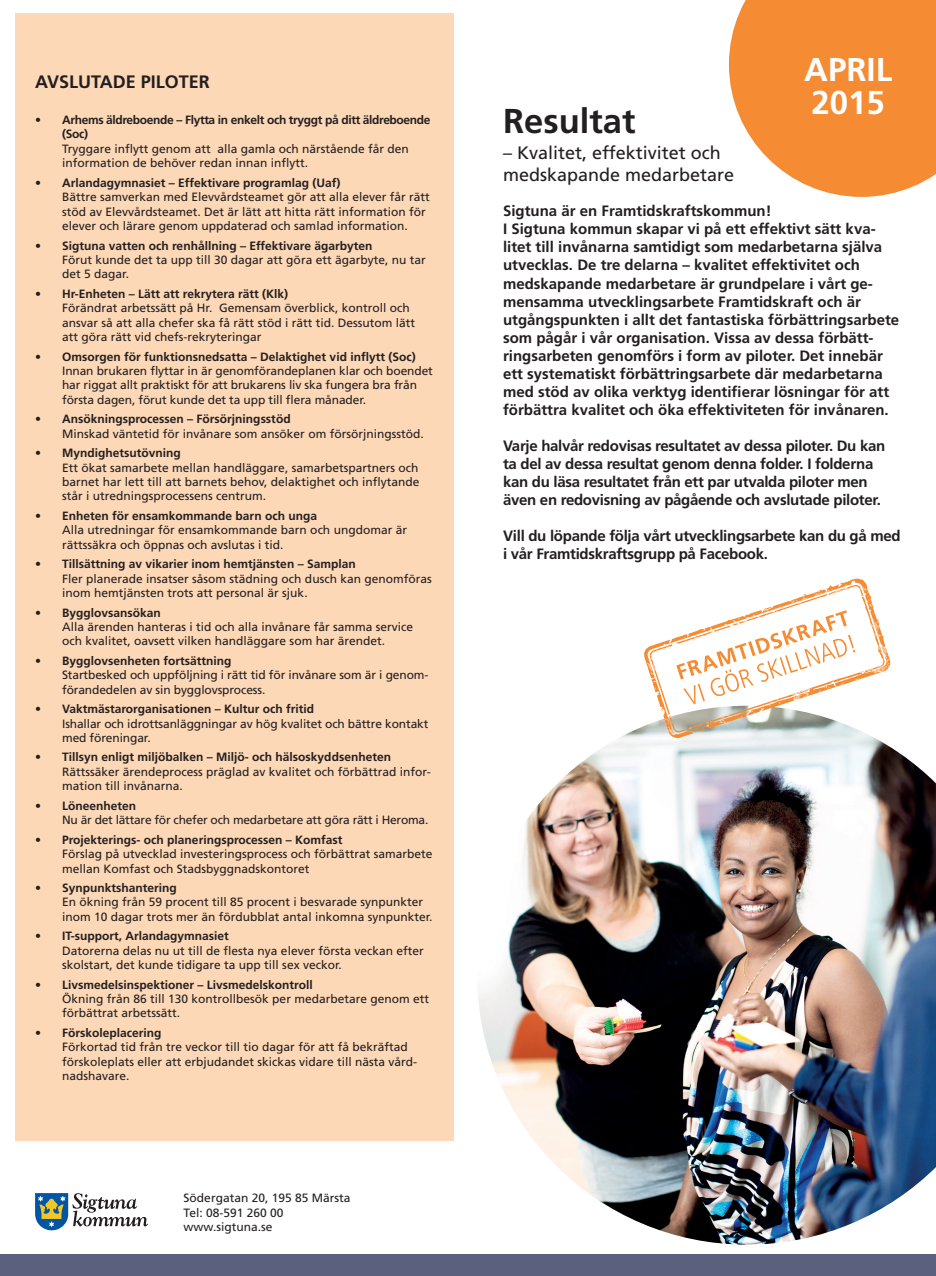
<style>
.page{position:relative;width:936px;height:1276px;background:#fff}
.page>*{position:absolute;margin:0;border:0;box-sizing:border-box;transform-origin:0 0}
.t1{font:700 34.5px "Frutiger LT Std";color:#231f20}
.t2{font:700 33px/33px "Frutiger LT Std";color:#fff}
.t3{font:18px/21.6px "Frutiger LT Std";color:#231f20}
.t4{font:700 18px "Frutiger LT Std";color:#231f20}
.t5{font:700 15px/18px "Frutiger LT Std";color:#231f20}
.t6{font:700 15px/18px "Frutiger LT Std";letter-spacing:-.02em;color:#231f20}
.t7{font:12px/14.4px "Frutiger LT Std";color:#231f20}
.t8{font:700 12px "Frutiger LT Std";color:#231f20}
.t9{font:700 12px/14.4px "Frutiger LT Std";letter-spacing:-.03em;color:#231f20}
.t10{font:12px "Frutiger LT Std";letter-spacing:-.02em;color:#231f20}
</style>
<div class="page">
<div style="left:15px;top:14px;width:438px;height:1127px;background:#fdd8b7"></div>
<svg style="left:729px;top:0;width:206px;height:197px;background:#f6984a"></svg>
<svg style="left:35px;top:1193px;width:113px;height:38px"></svg>
<img style="left:478px;top:726px;width:457px;height:519px">
<svg style="left:643px;top:578px;width:247px;height:161px"></svg>
<div style="left:0;top:1254px;width:935px;height:22px;background:#5a607d"></div>
<h3 class="t4" style="left:35px;top:71px;width:176px">AVSLUTADE PILOTER</h3>
<p class="t9" style="left:62px;top:113px;width:370px;text-indent:-27px">• Arhems äldreboende – Flytta in enkelt och tryggt på ditt äldreboende (Soc)</p>
<p class="t7" style="left:62px;top:142px;width:348px">Tryggare inflytt genom att alla gamla och närstående får den information de behöver redan innan inflytt.</p>
<p class="t8" style="left:35px;top:176px;width:307px">• Arlandagymnasiet – Effektivare programlag (Uaf)</p>
<p class="t7" style="left:62px;top:190px;width:369px">Bättre samverkan med Elevvårdsteamet gör att alla elever får rätt stöd av Elevvårdsteamet. Det är lätt att hitta rätt information för elever och lärare genom uppdaterad och samlad information.</p>
<p class="t8" style="left:35px;top:238px;width:339px">• Sigtuna vatten och renhållning – Effektivare ägarbyten</p>
<p class="t7" style="left:62px;top:253px;width:365px">Förut kunde det ta upp till 30 dagar att göra ett ägarbyte, nu tar det 5 dagar.</p>
<p class="t8" style="left:35px;top:287px;width:254px">• Hr-Enheten – Lätt att rekrytera rätt (Klk)</p>
<p class="t7" style="left:62px;top:301px;width:354px">Förändrat arbetssätt på Hr. Gemensam överblick, kontroll och ansvar så att alla chefer ska få rätt stöd i rätt tid. Dessutom lätt att göra rätt vid chefs-rekryteringar</p>
<p class="t8" style="left:35px;top:349px;width:382px">• Omsorgen för funktionsnedsatta – Delaktighet vid inflytt (Soc)</p>
<p class="t7" style="left:62px;top:364px;width:372px">Innan brukaren flyttar in är genomförandeplanen klar och boendet har riggat allt praktiskt för att brukarens liv ska fungera bra från första dagen, förut kunde det ta upp till flera månader.</p>
<p class="t8" style="left:35px;top:412px;width:257px">• Ansökningsprocessen – Försörjningsstöd</p>
<p class="t7" style="left:62px;top:426px;width:363px">Minskad väntetid för invånare som ansöker om försörjningsstöd.</p>
<p class="t8" style="left:35px;top:446px;width:147px">• Myndighetsutövning</p>
<p class="t7" style="left:62px;top:460px;width:359px;text-align:justify">Ett ökat samarbete mellan handläggare, samarbetspartners och barnet har lett till att barnets behov, delaktighet och inflytande står i utredningsprocessens centrum.</p>
<p class="t8" style="left:35px;top:509px;width:283px">• Enheten för ensamkommande barn och unga</p>
<p class="t7" style="left:62px;top:523px;width:346px">Alla utredningar för ensamkommande barn och ungdomar är rättssäkra och öppnas och avslutas i tid.</p>
<p class="t8" style="left:35px;top:557px;width:322px">• Tillsättning av vikarier inom hemtjänsten – Samplan</p>
<p class="t7" style="left:62px;top:571px;width:371px">Fler planerade insatser såsom städning och dusch kan genomföras inom hemtjänsten trots att personal är sjuk.</p>
<p class="t8" style="left:35px;top:605px;width:127px">• Bygglovsansökan</p>
<p class="t7" style="left:62px;top:619px;width:352px">Alla ärenden hanteras i tid och alla invånare får samma service och kvalitet, oavsett vilken handläggare som har ärendet.</p>
<p class="t8" style="left:35px;top:653px;width:198px">• Bygglovsenheten fortsättning</p>
<p class="t7" style="left:62px;top:668px;width:368px">Startbesked och uppföljning i rätt tid för invånare som är i genom&shy;förandedelen av sin bygglovsprocess.</p>
<p class="t8" style="left:35px;top:702px;width:280px">• Vaktmästarorganisationen – Kultur och fritid</p>
<p class="t7" style="left:62px;top:716px;width:368px">Ishallar och idrottsanläggningar av hög kvalitet och bättre kontakt med föreningar.</p>
<p class="t8" style="left:35px;top:750px;width:357px">• Tillsyn enligt miljöbalken – Miljö- och hälsoskyddsenheten</p>
<p class="t7" style="left:62px;top:764px;width:370px">Rättssäker ärendeprocess präglad av kvalitet och förbättrad infor&shy;mation till invånarna.</p>
<p class="t8" style="left:35px;top:798px;width:103px">• Löneenheten</p>
<p class="t10" style="left:62px;top:813px;width:368px">Nu är det lättare för chefer och medarbetare att göra rätt i Heroma.</p>
<p class="t8" style="left:35px;top:832px;width:309px">• Projekterings- och planeringsprocessen – Komfast</p>
<p class="t7" style="left:62px;top:847px;width:372px">Förslag på utvecklad investeringsprocess och förbättrat samarbete mellan Komfast och Stadsbyggnadskontoret</p>
<p class="t8" style="left:35px;top:881px;width:143px">• Synpunktshantering</p>
<p class="t7" style="left:62px;top:895px;width:372px">En ökning från 59 procent till 85 procent i besvarade synpunkter inom 10 dagar trots mer än fördubblat antal inkomna synpunkter.</p>
<p class="t8" style="left:35px;top:929px;width:195px">• IT-support, Arlandagymnasiet</p>
<p class="t7" style="left:62px;top:943px;width:363px">Datorerna delas nu ut till de flesta nya elever första veckan efter skolstart, det kunde tidigare ta upp till sex veckor.</p>
<p class="t8" style="left:35px;top:977px;width:279px">• Livsmedelsinspektioner – Livsmedelskontroll</p>
<p class="t7" style="left:62px;top:991px;width:368px">Ökning från 86 till 130 kontrollbesök per medarbetare genom ett förbättrat arbetssätt.</p>
<p class="t8" style="left:35px;top:1025px;width:128px">• Förskoleplacering</p>
<p class="t7" style="left:62px;top:1040px;width:356px">Förkortad tid från tre veckor till tio dagar för att få bekräftad förskoleplats eller att erbjudandet skickas vidare till nästa vård&shy;nadshavare.</p>
<p class="t7" style="left:184px;top:1190px;width:168px">Södergatan 20, 195 85 Märsta<br>Tel: 08-591 260 00 www.sigtuna.se</p>
<h1 class="t1" style="left:503px;top:101px;width:134px">Resultat</h1>
<h3 class="t3" style="left:503px;top:142px;width:233px">– Kvalitet, effektivitet och medskapande medarbetare</h3>
<h2 class="t2" style="left:804px;top:54px;width:90px">APRIL<br>2015</h2>
<p class="t5" style="left:503px;top:202px;width:397px">Sigtuna är en Framtidskraftskommun!<br>I Sigtuna kommun skapar vi på ett effektivt sätt kva&shy;litet till invånarna samtidigt som medarbetarna själva utvecklas. De tre delarna – kvalitet effektivitet och medskapande medarbetare är grundpelare i vårt ge&shy;mensamma utvecklingsarbete Framtidskraft och är utgångspunkten i allt det fantastiska förbättringsarbete som pågår i vår organisation. Vissa av dessa förbätt&shy;ringsarbeten genomförs i form av piloter. Det innebär ett systematiskt förbättringsarbete där medarbetarna med stöd av olika verktyg identifierar lösningar för att förbättra kvalitet och öka effektiviteten för invånaren.</p>
<p class="t6" style="left:503px;top:436px;width:383px">Varje halvår redovisas resultatet av dessa piloter. Du kan ta del av dessa resultat genom denna folder. I folderna kan du läsa resultatet från ett par utvalda piloter men även en redovisning av pågående och avslutade piloter.</p>
<p class="t6" style="left:503px;top:526px;width:399px">Vill du löpande följa vårt utvecklingsarbete kan du gå med i vår Framtidskraftsgrupp på Facebook.</p>
</div>
